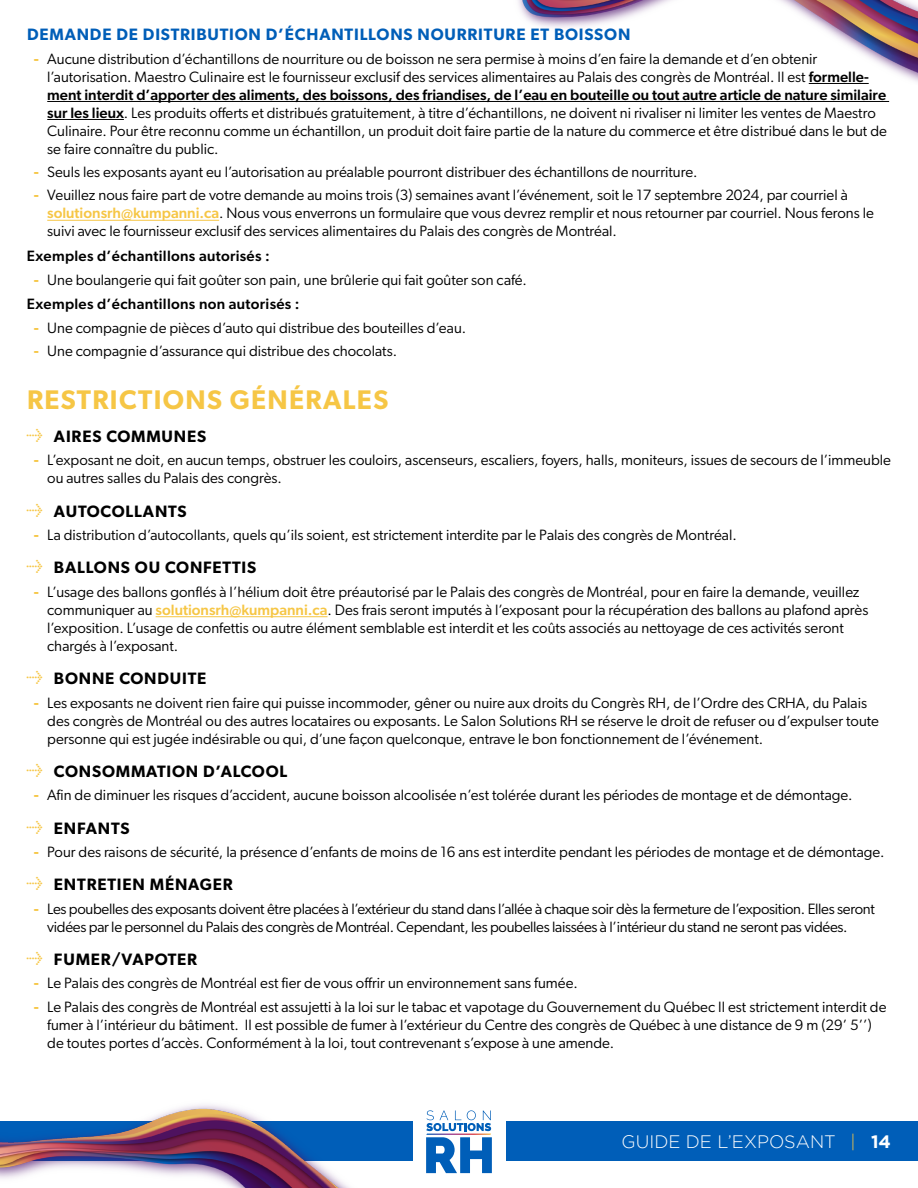
<style>
.page{position:relative;width:918px;height:1188px;background:#fff}
.page>*{position:absolute;margin:0;border:0;box-sizing:border-box;transform-origin:0 0}
.t1{font:600 27px "Gibson";letter-spacing:.05em;color:#f6c645}
.t2{font:300 18px "Gotham";color:#fff}
.t3{font:600 16.5px "Gibson";letter-spacing:.05em;color:#000}
.t4{font:600 16.5px "Gibson";letter-spacing:.05em;color:#005eb8}
.t5{font:15px/18px "Gibson";color:#000}
.t6{font:15px/18px "Gibson";letter-spacing:-.02em;color:#000}
.t7{font:500 15px "Gibson";letter-spacing:.02em;color:#000}
.s1{font-weight:600;color:#f6c645}
.s2{font-weight:500}
.s3{font-weight:500;color:#f6c645}
.s4{font-weight:400;color:#f6c645}
.s5{color:#f6c645}
.s6{font-weight:700}
</style>
<div class="page">
<div style="left:0;top:1121px;width:918px;height:40px;background:#005eb8"></div>
<img style="left:0;top:1105px;width:350px;height:83px">
<img style="left:518px;top:0;width:400px;height:84px">
<div style="left:413px;top:1095px;width:92px;height:93px;background:#fff"></div>
<svg style="left:426px;top:1110px;width:66px;height:63px"></svg>
<hr style="left:809px;top:83px;width:60px;height:1px;background:#000">
<hr style="left:47px;top:101px;width:842px;height:1px;background:#000">
<hr style="left:47px;top:119px;width:77px;height:1px;background:#000">
<hr style="left:47px;top:220px;width:172px;height:1px;background:#f6c645">
<hr style="left:156px;top:616px;width:172px;height:1px;background:#f6c645">
<p class="t4" style="left:27px;top:25px;width:605px">DEMANDE DE DISTRIBUTION D’ÉCHANTILLONS NOURRITURE ET BOISSON</p>
<p class="t5" style="left:47px;top:49px;width:841px;text-indent:-14px"><span class="s1">-</span> Aucune distribution d’échantillons de nourriture ou de boisson ne sera permise à moins d’en faire la demande et d’en obtenir l’autorisation. Maestro Culinaire est le fournisseur exclusif des services alimentaires au Palais des congrès de Montréal. Il est <span class="s2">formelle&shy;ment interdit d’apporter des aliments, des boissons, des friandises, de l’eau en bouteille ou tout autre article de nature similaire sur les lieux</span>. Les produits offerts et distribués gratuitement, à titre d’échantillons, ne doivent ni rivaliser ni limiter les ventes de Maestro Culinaire. Pour être reconnu comme un échantillon, un produit doit faire partie de la nature du commerce et être distribué dans le but de se faire connaître du public.</p>
<p class="t5" style="left:34px;top:163px;width:665px"><span class="s1">-</span> Seuls les exposants ayant eu l’autorisation au préalable pourront distribuer des échantillons de nourriture.</p>
<p class="t5" style="left:47px;top:186px;width:828px;text-indent:-14px"><span class="s1">-</span> Veuillez nous faire part de votre demande au moins trois (3) semaines avant l’événement, soit le 17 septembre 2024, par courriel à <span class="s3">solutionsrh@kumpanni.ca</span>. Nous vous enverrons un formulaire que vous devrez remplir et nous retourner par courriel. Nous ferons le suivi avec le fournisseur exclusif des services alimentaires du Palais des congrès de Montréal.</p>
<p class="t7" style="left:27px;top:247px;width:244px">Exemples d’échantillons autorisés :</p>
<p class="t5" style="left:27px;top:267px;width:502px;line-height:24.8px;text-indent:7px"><span class="s1">-</span> Une boulangerie qui fait goûter son pain, une brûlerie qui fait goûter son café.<br><span class="s2">Exemples d’échantillons non autorisés :</span></p>
<p class="t5" style="left:34px;top:318px;width:434px"><span class="s1">-</span> Une compagnie de pièces d’auto qui distribue des bouteilles d’eau.</p>
<p class="t5" style="left:34px;top:342px;width:365px"><span class="s1">-</span> Une compagnie d’assurance qui distribue des chocolats.</p>
<h1 class="t1" style="left:27px;top:383px;width:363px">RESTRICTIONS GÉNÉRALES</h1>
<p class="t3" style="left:27px;top:426px;width:181px"><span class="s4">→</span> AIRES COMMUNES</p>
<p class="t5" style="left:47px;top:451px;width:845px;text-indent:-14px"><span class="s1">-</span> L’exposant ne doit, en aucun temps, obstruer les couloirs, ascenseurs, escaliers, foyers, halls, moniteurs, issues de secours de l’immeuble ou autres salles du Palais des congrès.</p>
<p class="t3" style="left:27px;top:501px;width:161px"><span class="s4">→</span> AUTOCOLLANTS</p>
<p class="t5" style="left:34px;top:526px;width:705px"><span class="s1">-</span> La distribution d’autocollants, quels qu’ils soient, est strictement interdite par le Palais des congrès de Montréal.</p>
<p class="t3" style="left:27px;top:558px;width:231px"><span class="s4">→</span> BALLONS OU CONFETTIS</p>
<p class="t5" style="left:47px;top:582px;width:823px;text-indent:-14px"><span class="s1">-</span> L’usage des ballons gonflés à l’hélium doit être préautorisé par le Palais des congrès de Montréal, pour en faire la demande, veuillez communiquer au <span class="s3">solutionsrh@kumpanni.ca</span>. Des frais seront imputés à l’exposant pour la récupération des ballons au plafond après l’exposition. L’usage de confettis ou autre élément semblable est interdit et les coûts associés au nettoyage de ces activités seront chargés à l’exposant.</p>
<p class="t3" style="left:27px;top:669px;width:181px"><span class="s4">→</span> BONNE CONDUITE</p>
<p class="t5" style="left:47px;top:693px;width:833px;text-indent:-14px"><span class="s1">-</span> Les exposants ne doivent rien faire qui puisse incommoder, gêner ou nuire aux droits du Congrès RH, de l’Ordre des CRHA, du Palais des congrès de Montréal ou des autres locataires ou exposants. Le Salon Solutions RH se réserve le droit de refuser ou d’expulser toute personne qui est jugée indésirable ou qui, d’une façon quelconque, entrave le bon fonctionnement de l’événement.</p>
<p class="t3" style="left:27px;top:761px;width:262px"><span class="s4">→</span> CONSOMMATION D’ALCOOL</p>
<p class="t5" style="left:34px;top:786px;width:820px"><span class="s1">-</span> Afin de diminuer les risques d’accident, aucune boisson alcoolisée n’est tolérée durant les périodes de montage et de démontage.</p>
<p class="t3" style="left:27px;top:818px;width:104px"><span class="s4">→</span> ENFANTS</p>
<p class="t5" style="left:34px;top:843px;width:852px"><span class="s1">-</span> Pour des raisons de sécurité, la présence d’enfants de moins de 16 ans est interdite pendant les périodes de montage et de démontage.</p>
<p class="t3" style="left:27px;top:875px;width:207px"><span class="s4">→</span> ENTRETIEN MÉNAGER</p>
<p class="t6" style="left:47px;top:899px;width:829px;text-indent:-14px"><span class="s1">-</span> Les poubelles des exposants doivent être placées à l’extérieur du stand dans l’allée à chaque soir dès la fermeture de l’exposition. Elles seront vidées par le personnel du Palais des congrès de Montréal. Cependant, les poubelles laissées à l’intérieur du stand ne seront pas vidées.</p>
<p class="t3" style="left:27px;top:949px;width:172px"><span class="s4">→</span> FUMER/VAPOTER</p>
<p class="t5" style="left:34px;top:974px;width:545px"><span class="s1">-</span> Le Palais des congrès de Montréal est fier de vous offrir un environnement sans fumée.</p>
<p class="t5" style="left:47px;top:997px;width:841px;text-indent:-14px"><span class="s1">-</span> Le Palais des congrès de Montréal est assujetti à la loi sur le tabac et vapotage du Gouvernement du Québec Il est strictement interdit de fumer à l’intérieur du bâtiment. Il est possible de fumer à l’extérieur du Centre des congrès de Québec à une distance de 9 m (29’ 5’’) de toutes portes d’accès. Conformément à la loi, tout contrevenant s’expose à une amende.</p>
<p class="t2" style="left:622px;top:1130px;width:271px">GUIDE DE L’EXPOSANT <span class="s5">|</span> <span class="s6">14</span></p>
</div>
